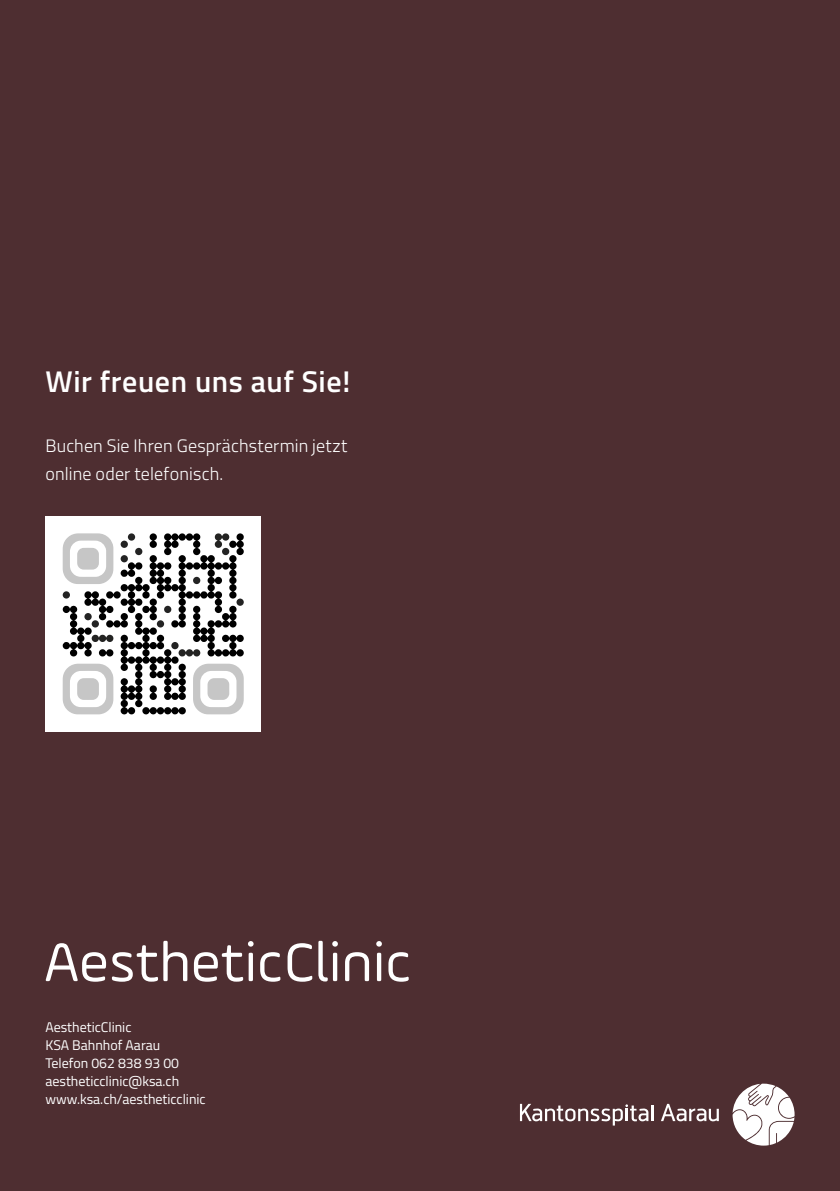
<style>
.page{position:relative;width:840px;height:1191px;background:#fff}
.page>*{position:absolute;margin:0;border:0;box-sizing:border-box;transform-origin:0 0}
.t1{font:600 30px "Titillium Web";letter-spacing:.02em;color:#fff}
.t2{font:300 18px/28px "Titillium Web";letter-spacing:.01em;color:#fff}
.t3{font:14px/18px "Titillium Web";color:#fff}
</style>
<div class="page">
<div style="left:0;top:0;width:839px;height:1191px;background:#4e2e31"></div>
<svg style="left:45px;top:940px;width:363px;height:41px"></svg>
<svg style="left:732px;top:1083px;width:62px;height:62px"></svg>
<svg style="left:661px;top:1103px;width:57px;height:18px"></svg>
<svg style="left:520px;top:1103px;width:133px;height:22px"></svg>
<div style="left:45px;top:516px;width:216px;height:215px;background:#fff"></div>
<svg style="left:63px;top:533px;width:181px;height:181px"></svg>
<h1 class="t1" style="left:45px;top:359px;width:306px">Wir freuen uns auf Sie!</h1>
<p class="t2" style="left:45px;top:431px;width:303px">Buchen Sie Ihren Gesprächstermin jetzt online oder telefonisch.</p>
<p class="t3" style="left:45px;top:1017px;width:162px">AestheticClinic<br>KSA Bahnhof Aarau<br>Telefon 062 838 93 00 aestheticclinic@ksa.ch www.ksa.ch/aestheticclinic</p>
</div>
